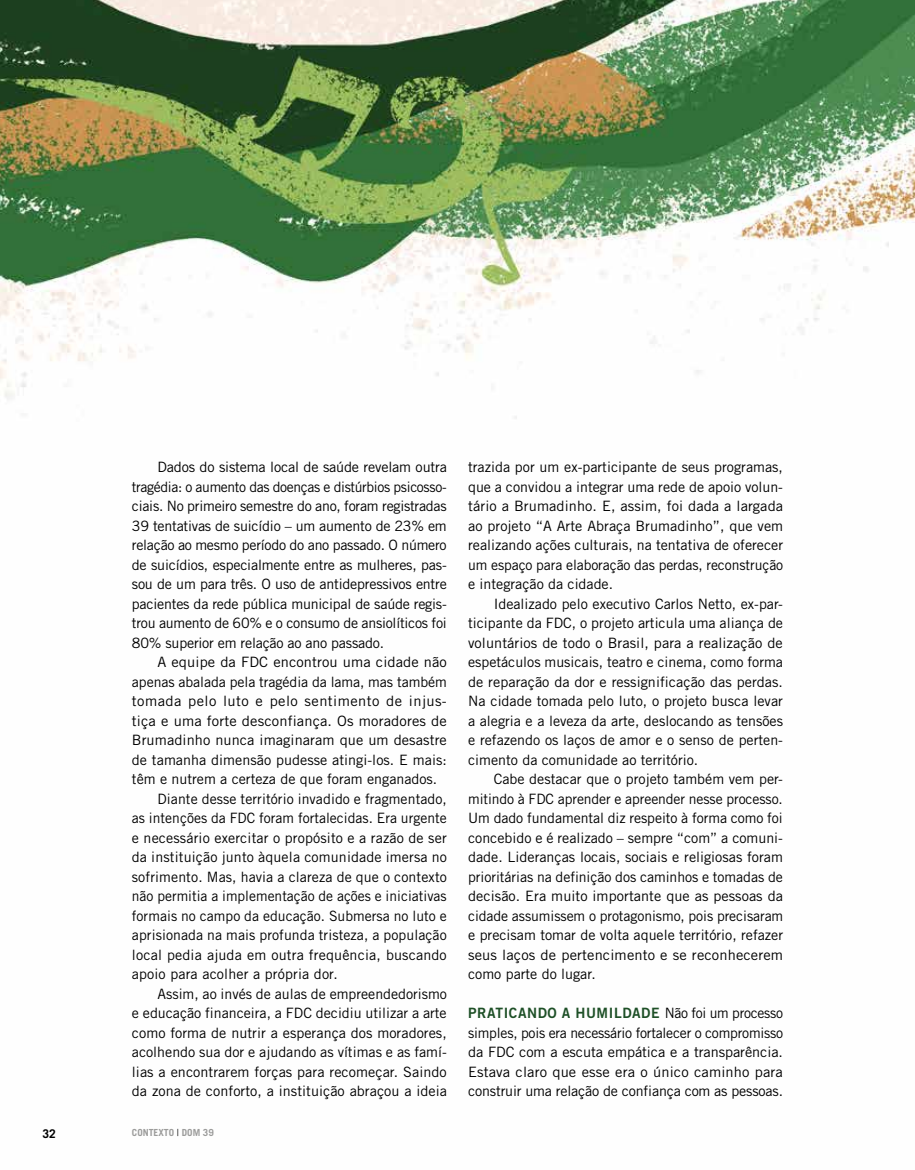
<style>
.page{position:relative;width:915px;height:1170px;background:#fff}
.page>*{position:absolute;margin:0;border:0;box-sizing:border-box;transform-origin:0 0}
.t1{font:14.25px/19.5px "Trade Gothic LT Std";letter-spacing:.005em;color:#000;text-align:justify}
.t2{font:14.25px "Trade Gothic LT Std";letter-spacing:.03em;color:#000}
.t3{font:14.25px "Trade Gothic LT Std Bd 2";letter-spacing:.04em;color:#1e5027}
.t4{font:700 12px "Trade Gothic LT Std";color:#000}
.t5{font:700 9.75px "Trade Gothic LT Std";color:#9d9d9c}
.s1{font-weight:400;color:#000}
.s2{font-family:"Trade Gothic LT Std";color:#000}
</style>
<div class="page">
<img style="left:0;top:0;width:914px;height:419px">
<p class="t1" style="left:132px;top:457px;width:316px;text-indent:26px">Dados do sistema local de saúde revelam outra tragédia: o aumento das doenças e distúrbios psicosso&shy;ciais. No primeiro semestre do ano, foram registradas 39 tentativas de suicídio – um aumento de 23% em relação ao mesmo período do ano passado. O número de suicídios, especialmente entre as mulheres, pas&shy;sou de um para três. O uso de antidepressivos entre pacientes da rede pública municipal de saúde regis&shy;trou aumento de 60% e o consumo de ansiolíticos foi 80% superior em relação ao ano passado.</p>
<p class="t1" style="left:157px;top:652px;width:291px">A equipe da FDC encontrou uma cidade não</p>
<p class="t1" style="left:132px;top:671px;width:316px">apenas abalada pela tragédia da lama, mas também</p>
<p class="t2" style="left:132px;top:692px;width:316px">tomada pelo luto e pelo sentimento de injus-</p>
<p class="t1" style="left:132px;top:710px;width:316px">tiça e uma forte desconfiança. Os moradores de</p>
<p class="t1" style="left:132px;top:730px;width:316px">Brumadinho nunca imaginaram que um desastre</p>
<p class="t1" style="left:132px;top:749px;width:316px">de tamanha dimensão pudesse atingi-los. E mais:</p>
<p class="t1" style="left:132px;top:769px;width:307px">têm e nutrem a certeza de que foram enganados.</p>
<p class="t1" style="left:157px;top:788px;width:291px">Diante desse território invadido e fragmentado,</p>
<p class="t1" style="left:132px;top:808px;width:316px">as intenções da FDC foram fortalecidas. Era urgente</p>
<p class="t1" style="left:132px;top:827px;width:316px">e necessário exercitar o propósito e a razão de ser</p>
<p class="t1" style="left:132px;top:847px;width:316px">da instituição junto àquela comunidade imersa no</p>
<p class="t1" style="left:132px;top:866px;width:316px">sofrimento. Mas, havia a clareza de que o contexto</p>
<p class="t1" style="left:132px;top:886px;width:316px">não permitia a implementação de ações e iniciativas</p>
<p class="t1" style="left:132px;top:905px;width:316px">formais no campo da educação. Submersa no luto e</p>
<p class="t1" style="left:132px;top:925px;width:316px">aprisionada na mais profunda tristeza, a população</p>
<p class="t1" style="left:132px;top:944px;width:316px">local pedia ajuda em outra frequência, buscando</p>
<p class="t1" style="left:132px;top:964px;width:207px">apoio para acolher a própria dor.</p>
<p class="t1" style="left:157px;top:983px;width:291px">Assim, ao invés de aulas de empreendedorismo</p>
<p class="t1" style="left:132px;top:1003px;width:316px">e educação financeira, a FDC decidiu utilizar a arte</p>
<p class="t1" style="left:132px;top:1022px;width:316px">como forma de nutrir a esperança dos moradores,</p>
<p class="t1" style="left:132px;top:1042px;width:316px">acolhendo sua dor e ajudando as vítimas e as famí-</p>
<p class="t1" style="left:132px;top:1061px;width:316px">lias a encontrarem forças para recomeçar. Saindo</p>
<p class="t1" style="left:132px;top:1081px;width:316px">da zona de conforto, a instituição abraçou a ideia</p>
<p class="t4" style="left:43px;top:1125px;width:15px">32</p>
<p class="t5" style="left:132px;top:1125px;width:83px">CONTEXTO <span class="s1">|</span> DOM 39</p>
<p class="t1" style="left:468px;top:457px;width:316px">trazida por um ex-participante de seus programas, que a convidou a integrar uma rede de apoio volun&shy;tário a Brumadinho. E, assim, foi dada a largada ao projeto “A Arte Abraça Brumadinho”, que vem realizando ações culturais, na tentativa de oferecer um espaço para elaboração das perdas, reconstrução e integração da cidade.</p>
<p class="t1" style="left:468px;top:593px;width:316px;text-indent:26px">Idealizado pelo executivo Carlos Netto, ex-par&shy;ticipante da FDC, o projeto articula uma aliança de voluntários de todo o Brasil, para a realização de espetáculos musicais, teatro e cinema, como forma de reparação da dor e ressignificação das perdas.<br>Na cidade tomada pelo luto, o projeto busca levar a alegria e a leveza da arte, deslocando as tensões e refazendo os laços de amor e o senso de perten&shy;cimento da comunidade ao território.</p>
<p class="t1" style="left:468px;top:769px;width:316px;text-indent:26px">Cabe destacar que o projeto também vem per&shy;mitindo à FDC aprender e apreender nesse processo.<br>Um dado fundamental diz respeito à forma como foi concebido e é realizado – sempre “com” a comuni&shy;dade. Lideranças locais, sociais e religiosas foram prioritárias na definição dos caminhos e tomadas de decisão. Era muito importante que as pessoas da cidade assumissem o protagonismo, pois precisaram e precisam tomar de volta aquele território, refazer seus laços de pertencimento e se reconhecerem como parte do lugar.</p>
<p class="t3" style="left:468px;top:1004px;width:316px">PRATICANDO A HUMILDADE <span class="s2">Não foi um processo</span></p>
<p class="t1" style="left:468px;top:1022px;width:316px">simples, pois era necessário fortalecer o compromisso da FDC com a escuta empática e a transparência.<br>Estava claro que esse era o único caminho para construir uma relação de confiança com as pessoas.</p>
</div>
